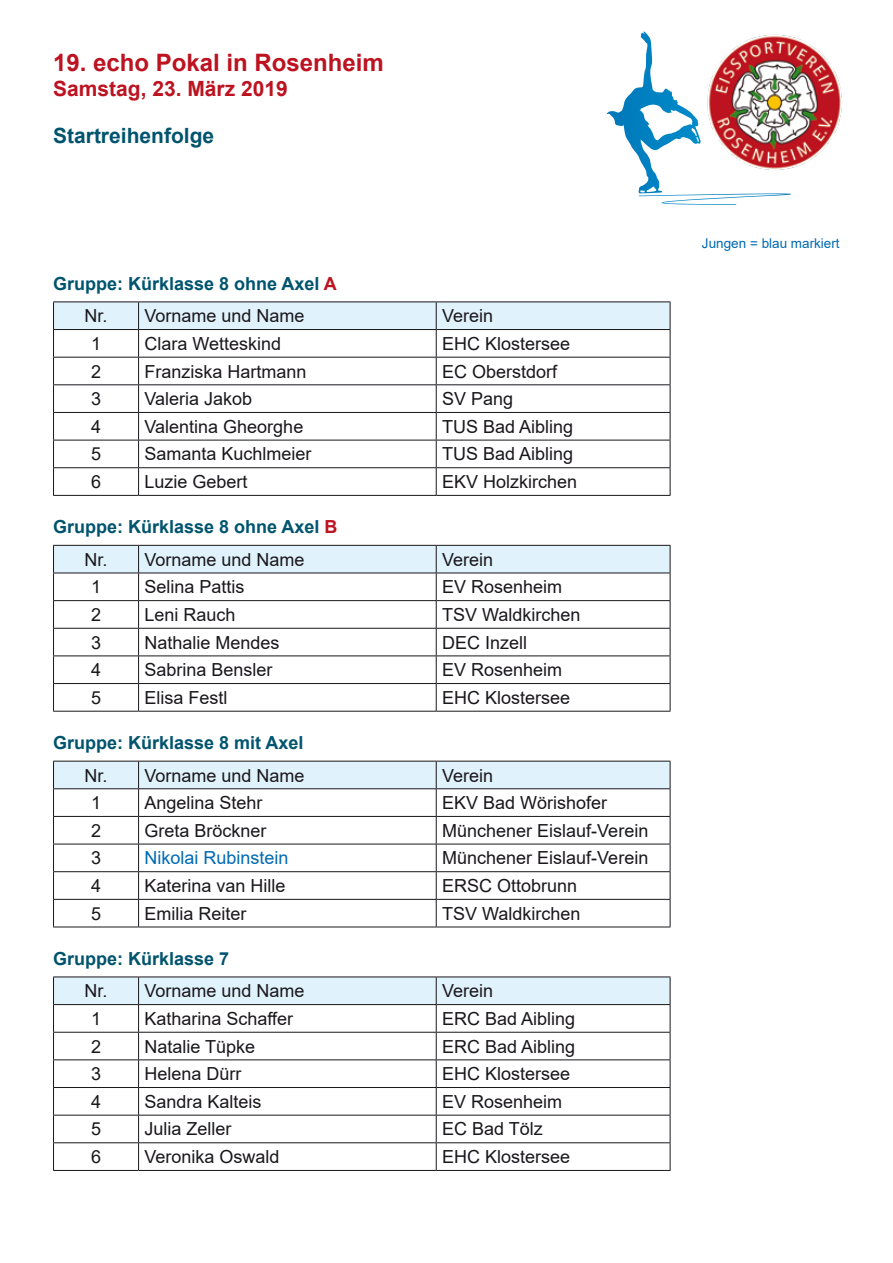
<style>
.page{position:relative;width:893px;height:1263px;background:#fff}
.page>*{position:absolute;margin:0;border:0;box-sizing:border-box;transform-origin:0 0}
.t1{font:700 24px "Arial";color:#bd1220}
.t2{font:700 21px "Arial";color:#bd1220}
.t3{font:700 21px "Arial";color:#00546e}
.t4{font:18px "Arial";color:#1a171c}
.t5{font:700 18px/32.7px "Arial";color:#00546e;text-align:center}
.t6{font:18px "Arial";color:#006ab3}
.t7{font:13.5px "Arial";color:#006ab3}
.s1{color:#bd1220}
.s2{font-weight:400;color:#1a171c}
</style>
<div class="page">
<img style="left:791px;top:36px;width:51px;height:132px">
<svg style="left:607px;top:31px;width:184px;height:174px"></svg>
<hr style="left:53px;top:301px;width:86px;height:1px;background:#1a171c">
<hr style="left:139px;top:301px;width:297px;height:1px;background:#1a171c">
<hr style="left:436px;top:301px;width:234px;height:1px;background:#1a171c">
<svg style="left:53px;top:302px;width:618px;height:193px"></svg>
<hr style="left:53px;top:495px;width:86px;height:1px;background:#1a171c">
<hr style="left:139px;top:495px;width:297px;height:1px;background:#1a171c">
<hr style="left:436px;top:495px;width:234px;height:1px;background:#1a171c">
<svg style="left:53px;top:545px;width:618px;height:166px"></svg>
<hr style="left:53px;top:711px;width:86px;height:1px;background:#1a171c">
<hr style="left:139px;top:711px;width:297px;height:1px;background:#1a171c">
<hr style="left:436px;top:711px;width:234px;height:1px;background:#1a171c">
<svg style="left:53px;top:761px;width:618px;height:166px"></svg>
<hr style="left:53px;top:927px;width:86px;height:1px;background:#1a171c">
<hr style="left:139px;top:927px;width:297px;height:1px;background:#1a171c">
<hr style="left:436px;top:927px;width:234px;height:1px;background:#1a171c">
<hr style="left:53px;top:976px;width:86px;height:1px;background:#1a171c">
<hr style="left:139px;top:976px;width:297px;height:1px;background:#1a171c">
<hr style="left:436px;top:976px;width:234px;height:1px;background:#1a171c">
<svg style="left:53px;top:977px;width:618px;height:193px"></svg>
<hr style="left:53px;top:1170px;width:86px;height:1px;background:#1a171c">
<hr style="left:139px;top:1170px;width:297px;height:1px;background:#1a171c">
<hr style="left:436px;top:1170px;width:234px;height:1px;background:#1a171c">
<h1 class="t1" style="left:53px;top:45px;width:332px">19. echo Pokal in Rosenheim</h1>
<p class="t2" style="left:53px;top:74px;width:236px">Samstag, 23. März 2019</p>
<p class="t3" style="left:53px;top:120px;width:163px">Startreihenfolge</p>
<p class="t5" style="left:53px;top:267px;width:285px">Gruppe: Kürklasse 8 ohne Axel <span class="s1">A<br></span><span class="s2">Nr. Vorname und Name</span></p>
<p class="t4" style="left:442px;top:304px;width:53px">Verein</p>
<p class="t4" style="left:91px;top:331px;width:12px">1</p>
<p class="t4" style="left:145px;top:331px;width:138px">Clara Wetteskind</p>
<p class="t4" style="left:442px;top:331px;width:130px">EHC Klostersee</p>
<p class="t4" style="left:91px;top:359px;width:12px">2</p>
<p class="t4" style="left:145px;top:359px;width:164px">Franziska Hartmann</p>
<p class="t4" style="left:442px;top:359px;width:117px">EC Oberstdorf</p>
<p class="t4" style="left:91px;top:386px;width:12px">3</p>
<p class="t4" style="left:145px;top:386px;width:109px">Valeria Jakob</p>
<p class="t4" style="left:442px;top:386px;width:73px">SV Pang</p>
<p class="t4" style="left:91px;top:414px;width:12px">4</p>
<p class="t4" style="left:145px;top:414px;width:160px">Valentina Gheorghe</p>
<p class="t4" style="left:442px;top:414px;width:133px">TUS Bad Aibling</p>
<p class="t4" style="left:91px;top:442px;width:12px">5</p>
<p class="t4" style="left:145px;top:442px;width:169px">Samanta Kuchlmeier</p>
<p class="t4" style="left:442px;top:442px;width:133px">TUS Bad Aibling</p>
<p class="t4" style="left:91px;top:469px;width:12px">6</p>
<p class="t4" style="left:145px;top:469px;width:105px">Luzie Gebert</p>
<p class="t4" style="left:442px;top:469px;width:137px">EKV Holzkirchen</p>
<p class="t5" style="left:53px;top:510px;width:286px">Gruppe: Kürklasse 8 ohne Axel <span class="s1">B<br></span><span class="s2">Nr. Vorname und Name</span></p>
<p class="t4" style="left:442px;top:547px;width:53px">Verein</p>
<p class="t4" style="left:91px;top:575px;width:12px">1</p>
<p class="t4" style="left:145px;top:575px;width:102px">Selina Pattis</p>
<p class="t4" style="left:442px;top:575px;width:122px">EV Rosenheim</p>
<p class="t4" style="left:91px;top:602px;width:12px">2</p>
<p class="t4" style="left:145px;top:602px;width:93px">Leni Rauch</p>
<p class="t4" style="left:442px;top:602px;width:140px">TSV Waldkirchen</p>
<p class="t4" style="left:91px;top:630px;width:12px">3</p>
<p class="t4" style="left:145px;top:630px;width:137px">Nathalie Mendes</p>
<p class="t4" style="left:442px;top:630px;width:87px">DEC Inzell</p>
<p class="t4" style="left:91px;top:657px;width:12px">4</p>
<p class="t4" style="left:145px;top:657px;width:130px">Sabrina Bensler</p>
<p class="t4" style="left:442px;top:657px;width:122px">EV Rosenheim</p>
<p class="t4" style="left:91px;top:685px;width:12px">5</p>
<p class="t4" style="left:145px;top:685px;width:85px">Elisa Festl</p>
<p class="t4" style="left:442px;top:685px;width:130px">EHC Klostersee</p>
<p class="t5" style="left:53px;top:726px;width:252px">Gruppe: Kürklasse 8 mit Axel</p>
<p class="t4" style="left:85px;top:763px;width:222px">Nr. Vorname und Name</p>
<p class="t4" style="left:442px;top:763px;width:53px">Verein</p>
<p class="t4" style="left:91px;top:790px;width:12px">1</p>
<p class="t4" style="left:145px;top:790px;width:120px">Angelina Stehr</p>
<p class="t4" style="left:442px;top:790px;width:167px">EKV Bad Wörishofer</p>
<p class="t4" style="left:91px;top:818px;width:12px">2</p>
<p class="t4" style="left:145px;top:818px;width:124px">Greta Bröckner</p>
<p class="t4" style="left:442px;top:818px;width:208px">Münchener Eislauf-Verein</p>
<p class="t4" style="left:91px;top:846px;width:12px">3</p>
<p class="t6" style="left:145px;top:846px;width:146px">Nikolai Rubinstein</p>
<p class="t4" style="left:442px;top:846px;width:208px">Münchener Eislauf-Verein</p>
<p class="t4" style="left:91px;top:873px;width:12px">4</p>
<p class="t4" style="left:145px;top:873px;width:143px">Katerina van Hille</p>
<p class="t4" style="left:442px;top:873px;width:137px">ERSC Ottobrunn</p>
<p class="t4" style="left:91px;top:901px;width:12px">5</p>
<p class="t4" style="left:145px;top:901px;width:104px">Emilia Reiter</p>
<p class="t4" style="left:442px;top:901px;width:140px">TSV Waldkirchen</p>
<p class="t5" style="left:53px;top:942px;width:178px">Gruppe: Kürklasse 7</p>
<p class="t4" style="left:85px;top:978px;width:222px">Nr. Vorname und Name</p>
<p class="t4" style="left:442px;top:978px;width:53px">Verein</p>
<p class="t4" style="left:91px;top:1006px;width:12px">1</p>
<p class="t4" style="left:145px;top:1006px;width:150px">Katharina Schaffer</p>
<p class="t4" style="left:442px;top:1006px;width:135px">ERC Bad Aibling</p>
<p class="t4" style="left:91px;top:1034px;width:12px">2</p>
<p class="t4" style="left:145px;top:1034px;width:112px">Natalie Tüpke</p>
<p class="t4" style="left:442px;top:1034px;width:135px">ERC Bad Aibling</p>
<p class="t4" style="left:91px;top:1061px;width:12px">3</p>
<p class="t4" style="left:145px;top:1061px;width:99px">Helena Dürr</p>
<p class="t4" style="left:442px;top:1061px;width:130px">EHC Klostersee</p>
<p class="t4" style="left:91px;top:1089px;width:12px">4</p>
<p class="t4" style="left:145px;top:1089px;width:119px">Sandra Kalteis</p>
<p class="t4" style="left:442px;top:1089px;width:122px">EV Rosenheim</p>
<p class="t4" style="left:91px;top:1117px;width:12px">5</p>
<p class="t4" style="left:145px;top:1117px;width:89px">Julia Zeller</p>
<p class="t4" style="left:442px;top:1117px;width:102px">EC Bad Tölz</p>
<p class="t4" style="left:91px;top:1144px;width:12px">6</p>
<p class="t4" style="left:145px;top:1144px;width:137px">Veronika Oswald</p>
<p class="t4" style="left:442px;top:1144px;width:130px">EHC Klostersee</p>
<p class="t7" style="left:702px;top:234px;width:139px">Jungen = blau markiert</p>
</div>
